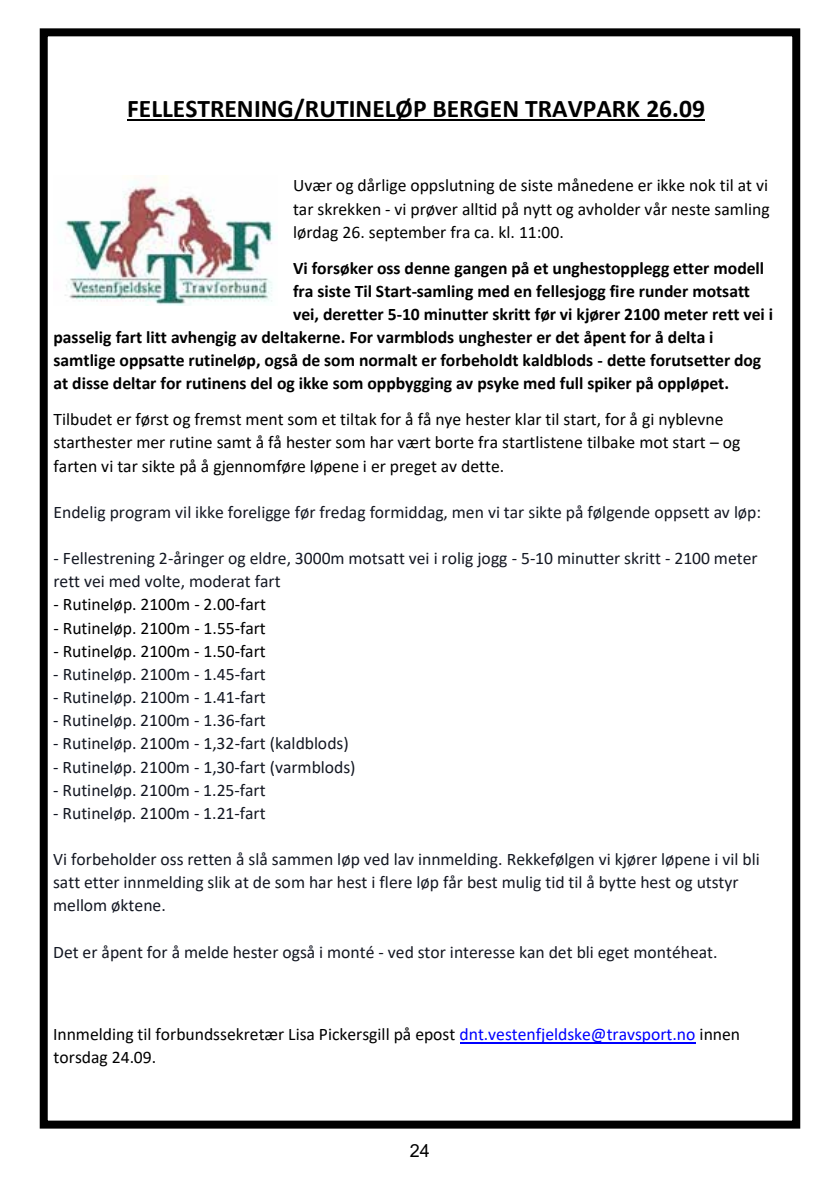
<style>
.page{position:relative;width:840px;height:1191px;background:#fff}
.page>*{position:absolute;margin:0;border:0;box-sizing:border-box;transform-origin:0 0}
.t1{font:700 25.4px "Calibri";color:#000}
.t2{font:18px "Arial";color:#000}
.t3{font:17.6px/23px "Calibri";color:#141823}
.t4{font:17.6px/23.2px "Calibri";color:#000}
.t5{font:700 17.6px "Calibri";color:#000}
.s1{color:#00f}
</style>
<div class="page">
<hr style="left:127px;top:119px;width:577px;height:2px;background:#000">
<hr style="left:460px;top:1042px;width:235px;height:1px;background:#00f">
<img style="left:64px;top:175px;width:211px;height:131px">
<div style="left:40px;top:28px;width:759px;height:1100px;border:8px solid #000"></div>
<h1 class="t1" style="left:127px;top:90px;width:579px">FELLESTRENING/RUTINELØP BERGEN TRAVPARK 26.09</h1>
<p class="t4" style="left:293px;top:173px;width:478px;text-align:justify">Uvær og dårlige oppslutning de siste månedene er ikke nok til at vi tar skrekken - vi prøver alltid på nytt og avholder vår neste samling lørdag 26. september fra ca. kl. 11:00.</p>
<p class="t5" style="left:293px;top:255px;width:472px">Vi forsøker oss denne gangen på et unghestopplegg etter modell</p>
<p class="t5" style="left:293px;top:278px;width:458px">fra siste Til Start-samling med en fellesjogg fire runder motsatt</p>
<p class="t5" style="left:293px;top:302px;width:481px">vei, deretter 5-10 minutter skritt før vi kjører 2100 meter rett vei i</p>
<p class="t5" style="left:54px;top:325px;width:661px">passelig fart litt avhengig av deltakerne. For varmblods unghester er det åpent for å delta i</p>
<p class="t5" style="left:53px;top:348px;width:708px">samtlige oppsatte rutineløp, også de som normalt er forbeholdt kaldblods - dette forutsetter dog</p>
<p class="t5" style="left:53px;top:371px;width:676px">at disse deltar for rutinens del og ikke som oppbygging av psyke med full spiker på oppløpet.</p>
<p class="t4" style="left:53px;top:407px;width:688px">Tilbudet er først og fremst ment som et tiltak for å få nye hester klar til start, for å gi nyblevne starthester mer rutine samt å få hester som har vært borte fra startlistene tilbake mot start – og farten vi tar sikte på å gjennomføre løpene i er preget av dette.</p>
<p class="t3" style="left:53px;top:500px;width:708px">Endelig program vil ikke foreligge før fredag formiddag, men vi tar sikte på følgende oppsett av løp:</p>
<p class="t3" style="left:53px;top:546px;width:705px">- Fellestrening 2-åringer og eldre, 3000m motsatt vei i rolig jogg - 5-10 minutter skritt - 2100 meter rett vei med volte, moderat fart</p>
<p class="t4" style="left:53px;top:592px;width:214px">- Rutineløp. 2100m - 2.00-fart</p>
<p class="t4" style="left:53px;top:615px;width:214px">- Rutineløp. 2100m - 1.55-fart</p>
<p class="t4" style="left:53px;top:639px;width:214px">- Rutineløp. 2100m - 1.50-fart</p>
<p class="t3" style="left:53px;top:662px;width:214px">- Rutineløp. 2100m - 1.45-fart</p>
<p class="t3" style="left:53px;top:685px;width:214px">- Rutineløp. 2100m - 1.41-fart</p>
<p class="t3" style="left:53px;top:708px;width:214px">- Rutineløp. 2100m - 1.36-fart</p>
<p class="t3" style="left:53px;top:731px;width:297px">- Rutineløp. 2100m - 1,32-fart (kaldblods)</p>
<p class="t3" style="left:53px;top:755px;width:304px">- Rutineløp. 2100m - 1,30-fart (varmblods)</p>
<p class="t3" style="left:53px;top:778px;width:214px">- Rutineløp. 2100m - 1.25-fart</p>
<p class="t3" style="left:53px;top:801px;width:214px">- Rutineløp. 2100m - 1.21-fart</p>
<p class="t3" style="left:53px;top:847px;width:707px">Vi forbeholder oss retten å slå sammen løp ved lav innmelding. Rekkefølgen vi kjører løpene i vil bli satt etter innmelding slik at de som har hest i flere løp får best mulig tid til å bytte hest og utstyr mellom øktene.</p>
<p class="t3" style="left:53px;top:940px;width:665px">Det er åpent for å melde hester også i monté - ved stor interesse kan det bli eget montéheat.</p>
<p class="t4" style="left:53px;top:1022px;width:688px">Innmelding til forbundssekretær Lisa Pickersgill på epost <span class="s1">dnt.vestenfjeldske@travsport.no</span> innen torsdag 24.09.</p>
<p class="t2" style="left:410px;top:1138px;width:22px">24</p>
</div>
